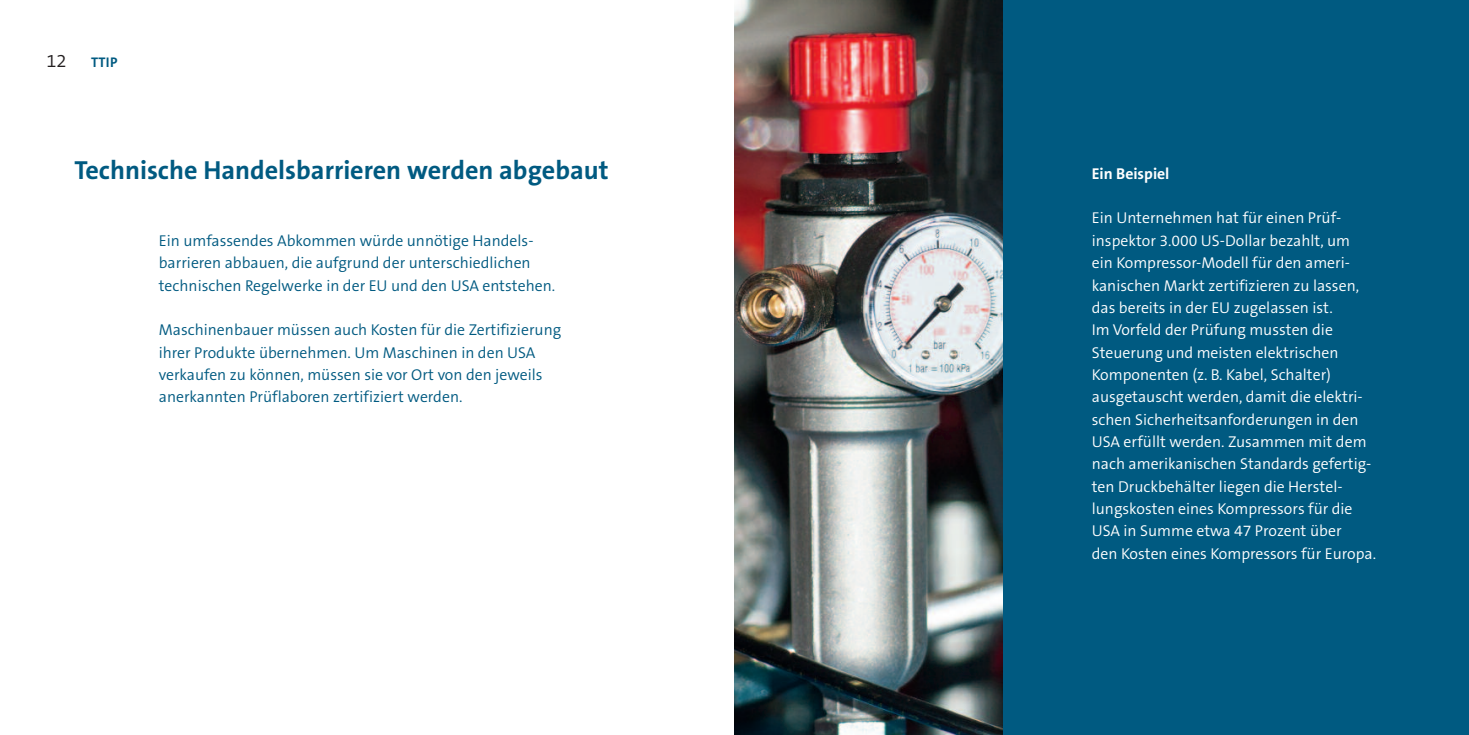
<style>
.page{position:relative;width:1469px;height:735px;background:#fff}
.page>*{position:absolute;margin:0;border:0;box-sizing:border-box;transform-origin:0 0}
.t1{font:700 26.25px "The Sans B7";color:#005a81}
.t2{font:300 18.38px "The Sans B4";color:#231f20}
.t3{font:300 15.75px/22.4px "The Sans B4";color:#fff}
.t4{font:300 15.75px/22.4px "The Sans B4";color:#005a81}
.t5{font:700 15.75px "The Sans B7";color:#fff}
.t6{font:700 14px "The Sans B7";color:#005a81}
</style>
<div class="page">
<div style="left:734px;top:0;width:734px;height:734px;background:#005a81"></div>
<img style="left:734px;top:0;width:268px;height:734px">
<p class="t2" style="left:46px;top:51px;width:22px">12</p>
<p class="t6" style="left:91px;top:55px;width:28px">TTIP</p>
<h1 class="t1" style="left:74px;top:156px;width:535px">Technische Handelsbarrieren werden abgebaut</h1>
<p class="t4" style="left:159px;top:230px;width:398px">Ein umfassendes Abkommen würde unnötige Handels&shy;barrieren abbauen, die aufgrund der unterschiedlichen technischen Regelwerke in der EU und den USA entstehen.</p>
<p class="t4" style="left:159px;top:319px;width:404px">Maschinenbauer müssen auch Kosten für die Zertifizierung ihrer Produkte übernehmen. Um Maschinen in den USA verkaufen zu können, müssen sie vor Ort von den jeweils anerkannten Prüflaboren zertifiziert werden.</p>
<p class="t5" style="left:1091px;top:165px;width:79px">Ein Beispiel</p>
<p class="t3" style="left:1091px;top:207px;width:286px">Ein Unternehmen hat für einen Prüf&shy;inspektor 3.000 US-Dollar bezahlt, um<br>ein Kompressor-Modell für den ameri&shy;kanischen Markt zertifizieren zu lassen, das bereits in der EU zugelassen ist.<br>Im Vorfeld der Prüfung mussten die Steuerung und meisten elektrischen Komponenten (z. B. Kabel, Schalter) ausgetauscht werden, damit die elektri&shy;schen Sicherheitsanforderungen in den USA erfüllt werden. Zusammen mit dem nach amerikanischen Standards gefertig&shy;ten Druckbehälter liegen die Herstel&shy;lungskosten eines Kompressors für die USA in Summe etwa 47 Prozent über<br>den Kosten eines Kompressors für Europa.</p>
</div>
